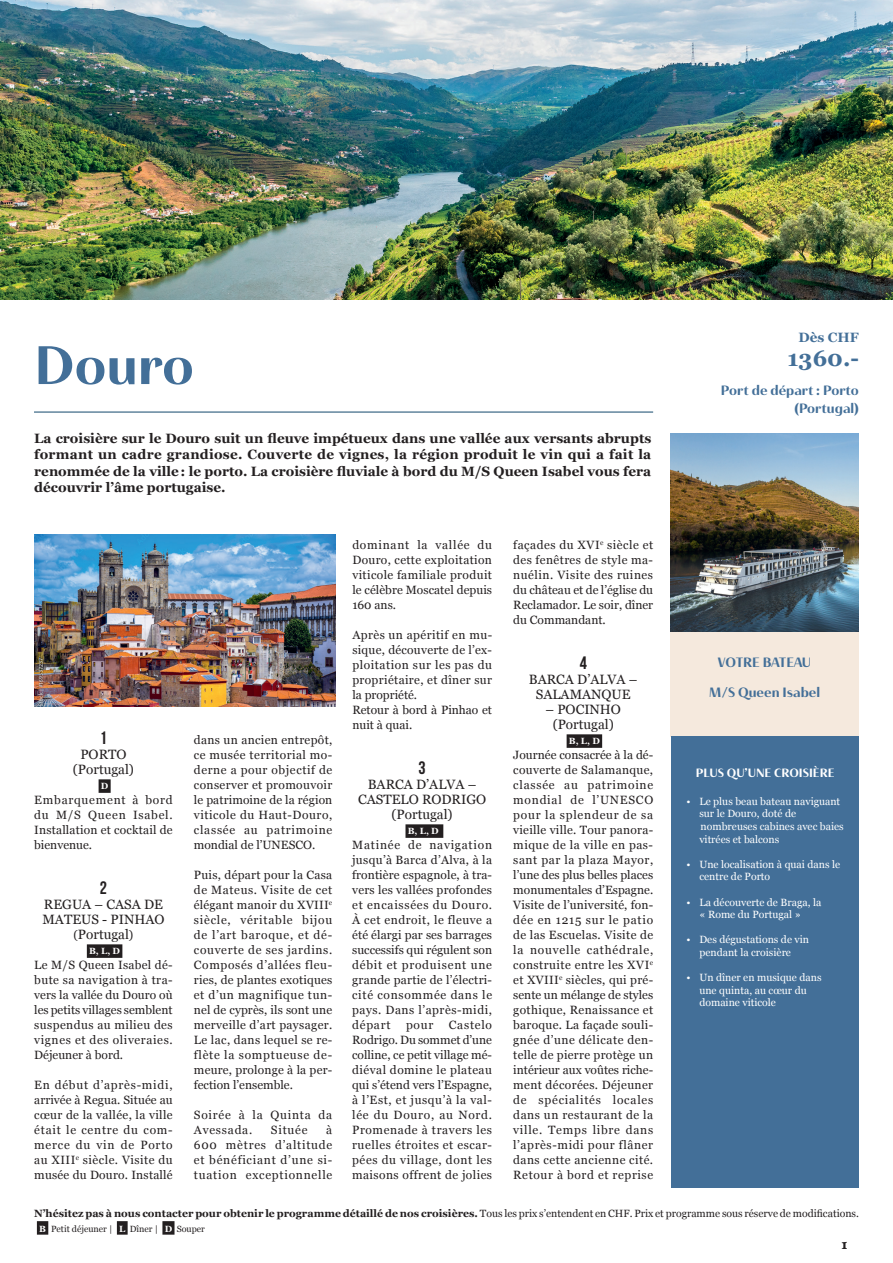
<style>
.page{position:relative;width:893px;height:1263px;background:#fff}
.page>*{position:absolute;margin:0;border:0;box-sizing:border-box;transform-origin:0 0}
.t1{font:54px "Haboro Contrast Nor Bol";color:#436f98}
.t2{font:700 22.5px "Georgia";color:#436f98}
.t3{font:18px "Bebas Neue";color:#231f20}
.t4{font:700 13.5px/16.2px "Georgia";color:#231f20;text-align:justify}
.t5{font:13.5px/15px "Georgia";color:#231f20;text-align:center}
.t6{font:13.5px/18px "Haboro Contrast Nor Bol";color:#436f98;text-align:right}
.t7{font:700 13.5px "Georgia";color:#436f98}
.t8{font:13.05px "Young Serif";color:#231f20}
.t9{font:12px/15px "Georgia";letter-spacing:.035em;color:#231f20;text-align:justify}
.t10{font:12px/15px "Georgia";letter-spacing:.065em;color:#231f20}
.t11{font:12px "Haboro Contrast Nor Bol";color:#fff}
.t12{font:10.5px/12.6px "Georgia";color:#fff}
.t13{font:700 10.5px "Georgia";color:#231f20}
.t14{font:9px "Georgia";color:#231f20}
.t15{font:700 9px "Georgia";color:#fff}
.s1{font-size:12px}
.s2{font-weight:400}
.s3{font-weight:700;color:#fff}
</style>
<div class="page">
<hr style="left:34px;top:412px;width:619px;height:1px;background:#12486c">
<div style="left:37px;top:1221px;width:11px;height:14px;background:#231f20"></div>
<div style="left:117px;top:1221px;width:11px;height:14px;background:#231f20"></div>
<div style="left:162px;top:1221px;width:13px;height:14px;background:#231f20"></div>
<div style="left:405px;top:824px;width:38px;height:14px;background:#231f20"></div>
<div style="left:99px;top:779px;width:12px;height:14px;background:#231f20"></div>
<div style="left:87px;top:944px;width:35px;height:14px;background:#231f20"></div>
<img style="left:34px;top:534px;width:301px;height:172px">
<div style="left:567px;top:734px;width:35px;height:14px;background:#231f20"></div>
<img style="left:670px;top:433px;width:189px;height:199px">
<div style="left:670px;top:632px;width:189px;height:104px;background:#f5e9dd"></div>
<img style="left:0;top:0;width:893px;height:299px">
<div style="left:671px;top:736px;width:188px;height:451px;background:#436f98"></div>
<h1 class="t1" style="left:34px;top:332px;width:161px">Douro</h1>
<p class="t4" style="left:34px;top:430px;width:619px">La croisière sur le Douro suit un fleuve impétueux dans une vallée aux versants abrupts formant un cadre grandiose. Couverte de vignes, la région produit le vin qui a fait la renommée de la ville: le porto. La croisière fluviale à bord du M/S Queen Isabel vous fera découvrir l’âme portugaise.</p>
<h3 class="t3" style="left:100px;top:728px;width:9px">1</h3>
<p class="t5" style="left:73px;top:746px;width:63px">PORTO (Portugal)</p>
<p class="t15" style="left:101px;top:779px;width:9px">D</p>
<p class="t9" style="left:34px;top:792px;width:140px">Embarquement à bord du M/S Queen Isabel.<br>Installation et cocktail de bienvenue.</p>
<h3 class="t3" style="left:100px;top:878px;width:9px">2</h3>
<p class="t5" style="left:42px;top:896px;width:124px">REGUA – CASA DE<br>MATEUS - PINHAO <span class="s1">(</span>Portugal<span class="s1">)</span></p>
<p class="t15" style="left:89px;top:944px;width:32px">B, L, D</p>
<p class="t9" style="left:34px;top:957px;width:140px">Le M/S Queen Isabel dé&shy;bute sa navigation à tra&shy;vers la vallée du Douro où les petits villages semblent suspendus au milieu des vignes et des oliveraies.<br>Déjeuner à bord.</p>
<p class="t9" style="left:34px;top:1077px;width:140px">En début d’après-midi, arrivée à Regua. Située au cœur de la vallée, la ville était le centre du com&shy;merce du vin de Porto au XIII<sup>e</sup> siècle. Visite du musée du Douro. Installé</p>
<p class="t9" style="left:194px;top:732px;width:140px">dans un ancien entrepôt, ce musée territorial mo&shy;derne a pour objectif de conserver et promouvoir le patrimoine de la région viticole du Haut-Douro, classée au patrimoine mondial de l’UNESCO.</p>
<p class="t9" style="left:194px;top:867px;width:140px">Puis, départ pour la Casa de Mateus. Visite de cet élégant manoir du XVIII<sup>e </sup>siècle, véritable bijou de l’art baroque, et dé&shy;couverte de ses jardins.<br>Composés d’allées fleu&shy;ries, de plantes exotiques et d’un magnifique tun&shy;nel de cyprès, ils sont une merveille d’art paysager.<br>Le lac, dans lequel se re&shy;flète la somptueuse de&shy;meure, prolonge à la per&shy;fection l’ensemble.</p>
<p class="t10" style="left:194px;top:1107px;width:140px">Soirée à la Quinta da<br>Avessada.</p>
<p class="t9" style="left:194px;top:1122px;width:140px;text-indent:132px">à 600 mètres d’altitude et bénéficiant d’une si&shy;tuation exceptionnelle</p>
<p class="t9" style="left:271px;top:1122px;width:38px">Située</p>
<p class="t9" style="left:352px;top:537px;width:141px">dominant la vallée du Douro, cette exploitation viticole familiale produit le célèbre Moscatel depuis 160 ans.</p>
<p class="t9" style="left:352px;top:627px;width:141px;text-align:left">Après un apéritif en mu&shy;sique, découverte de l’ex&shy;ploitation sur les pas du propriétaire, et dîner sur la propriété.<br>Retour à bord à Pinhao et nuit à quai.</p>
<h3 class="t3" style="left:419px;top:758px;width:9px">3</h3>
<p class="t5" style="left:358px;top:776px;width:130px">BARCA D’ALVA –<br>CASTELO RODRIGO (Portugal)</p>
<p class="t15" style="left:408px;top:824px;width:32px">B, L, D</p>
<p class="t9" style="left:352px;top:837px;width:141px">Matinée de navigation jusqu’à Barca d’Alva, à la frontière espagnole, à tra&shy;vers les vallées profondes et encaissées du Douro.<br>À cet endroit, le fleuve a été élargi par ses barrages successifs qui régulent son débit et produisent une grande partie de l’électri&shy;cité consommée dans le pays. Dans l’après-midi, départ</p>
<p class="t9" style="left:352px;top:1017px;width:141px;text-indent:97px">Castelo Rodrigo. Du sommet d’une colline, ce petit village mé&shy;diéval domine le plateau qui s’étend vers l’Espagne, à l’Est, et jusqu’à la val&shy;lée du Douro, au Nord.<br>Promenade à travers les ruelles étroites et escar&shy;pées du village, dont les maisons offrent de jolies</p>
<p class="t9" style="left:406px;top:1017px;width:29px">pour</p>
<p class="t9" style="left:513px;top:537px;width:141px">façades du XVI<sup>e</sup> siècle et des fenêtres de style ma&shy;nuélin. Visite des ruines du château et de l’église du Reclamador. Le soir, dîner du Commandant.</p>
<h3 class="t3" style="left:580px;top:653px;width:9px">4</h3>
<p class="t5" style="left:529px;top:671px;width:110px">BARCA D’ALVA –<br>SALAMANQUE</p>
<p class="t5" style="left:545px;top:701px;width:77px">– POCINHO (Portugal)</p>
<p class="t15" style="left:569px;top:734px;width:32px">B, L, D</p>
<p class="t9" style="left:513px;top:747px;width:141px">Journée consacrée à la dé&shy;couverte de Salamanque, classée au patrimoine mondial de l’UNESCO pour la splendeur de sa vieille ville. Tour panora&shy;mique de la ville en pas&shy;sant par la plaza Mayor, l’une des plus belles places monumentales d’Espagne.<br>Visite de l’université, fon&shy;dée en 1215 sur le patio de las Escuelas. Visite de la nouvelle cathédrale, construite entre les XVI<sup>e </sup>et XVIII<sup>e</sup> siècles, qui pré&shy;sente un mélange de styles gothique, Renaissance et baroque. La façade souli&shy;gnée d’une délicate den&shy;telle de pierre protège un intérieur aux voûtes riche&shy;ment décorées. Déjeuner de spécialités locales dans un restaurant de la ville. Temps libre dans l’après-midi pour flâner dans cette ancienne cité.<br>Retour à bord et reprise</p>
<p class="t7" style="left:799px;top:327px;width:62px">Dès CHF</p>
<h2 class="t2" style="left:788px;top:341px;width:73px">1360.-</h2>
<p class="t6" style="left:721px;top:381px;width:140px">Port de départ : Porto (Portugal)</p>
<p class="t6" style="left:718px;top:653px;width:95px">VOTRE BATEAU</p>
<p class="t6" style="left:709px;top:683px;width:113px">M/S Queen Isabel</p>
<p class="t11" style="left:696px;top:765px;width:140px">PLUS QU’UNE CROISIÈRE</p>
<p class="t12" style="left:699px;top:794px;width:146px;text-indent:-13px">• Le plus beau bateau naviguant sur le Douro, doté de nombreuses cabines avec baies vitrées et balcons</p>
<p class="t12" style="left:699px;top:857px;width:142px;text-indent:-13px">• Une localisation à quai dans le centre de Porto</p>
<p class="t12" style="left:699px;top:895px;width:123px;text-indent:-13px">• La découverte de Braga, la « Rome du Portugal »</p>
<p class="t12" style="left:687px;top:933px;width:124px;text-align:center">• Des dégustations de vin pendant la croisière</p>
<p class="t12" style="left:699px;top:971px;width:124px;text-indent:-13px">• Un dîner en musique dans une quinta, au cœur du domaine viticole</p>
<p class="t13" style="left:34px;top:1205px;width:826px">N’hésitez pas à nous contacter pour obtenir le programme détaillé de nos croisières. <span class="s2">Tous les prix s’entendent en CHF. Prix et programme sous réserve de modifications.</span></p>
<p class="t14" style="left:39px;top:1222px;width:167px"><span class="s3">B</span> Petit déjeuner | <span class="s3">L</span> Dîner | <span class="s3">D</span> Souper</p>
<p class="t8" style="left:842px;top:1235px;width:7px">1</p>
</div>
